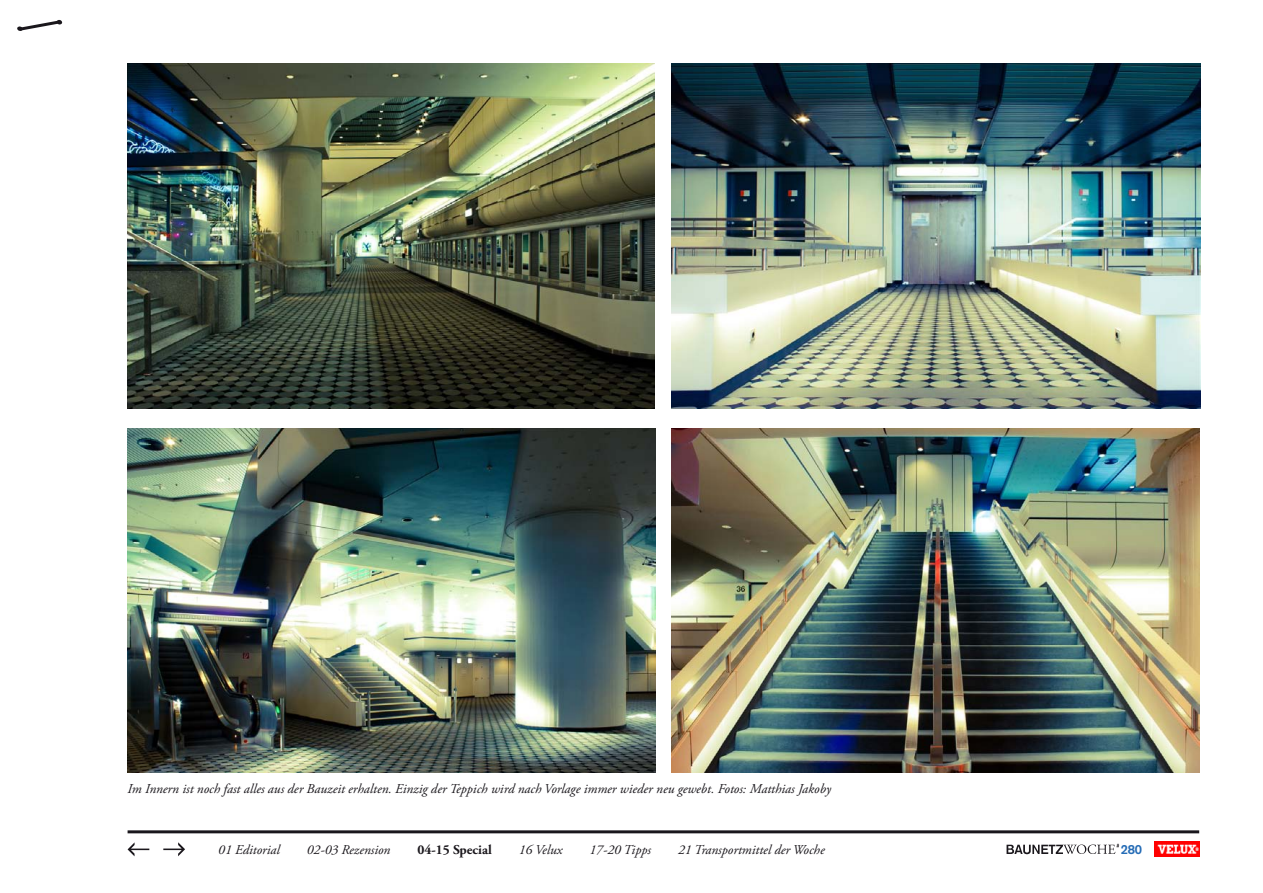
<style>
.page{position:relative;width:1263px;height:893px;background:#fff}
.page>*{position:absolute;margin:0;border:0;box-sizing:border-box;transform-origin:0 0}
.t1{font:italic 13.5px "Adobe Garamond Pro";color:#1a171c}
.t2{font:700 13.5px "Adobe Garamond Pro";color:#1a171c}
.t3{font:700 13.05px "Akzidenz Grotesk";color:#256cb6}
</style>
<div class="page">
<hr style="left:128px;top:830px;width:1071px;height:3px;background:#1a171c">
<svg style="left:128px;top:842px;width:21px;height:14px"></svg>
<svg style="left:163px;top:842px;width:22px;height:14px"></svg>
<svg style="left:17px;top:20px;width:46px;height:11px"></svg>
<svg style="left:1006px;top:844px;width:113px;height:10px"></svg>
<img style="left:1155px;top:842px;width:44px;height:14px">
<img style="left:128px;top:64px;width:527px;height:344px">
<img style="left:128px;top:428px;width:527px;height:345px">
<img style="left:672px;top:428px;width:527px;height:345px">
<img style="left:672px;top:64px;width:528px;height:344px">
<p class="t1" style="left:128px;top:780px;width:705px">Im Innern ist noch fast alles aus der Bauzeit erhalten. Einzig der Teppich wird nach Vorlage immer wieder neu gewebt. Fotos: Matthias Jakoby</p>
<p class="t1" style="left:218px;top:841px;width:63px">01 Editorial</p>
<p class="t1" style="left:307px;top:841px;width:85px">02-03 Rezension</p>
<p class="t2" style="left:417px;top:841px;width:76px">04-15 Special</p>
<p class="t1" style="left:519px;top:841px;width:45px">16 Velux</p>
<p class="t1" style="left:590px;top:841px;width:63px">17-20 Tipps</p>
<p class="t1" style="left:678px;top:841px;width:149px">21 Transportmittel der Woche</p>
<p class="t3" style="left:1121px;top:841px;width:23px">280</p>
</div>
